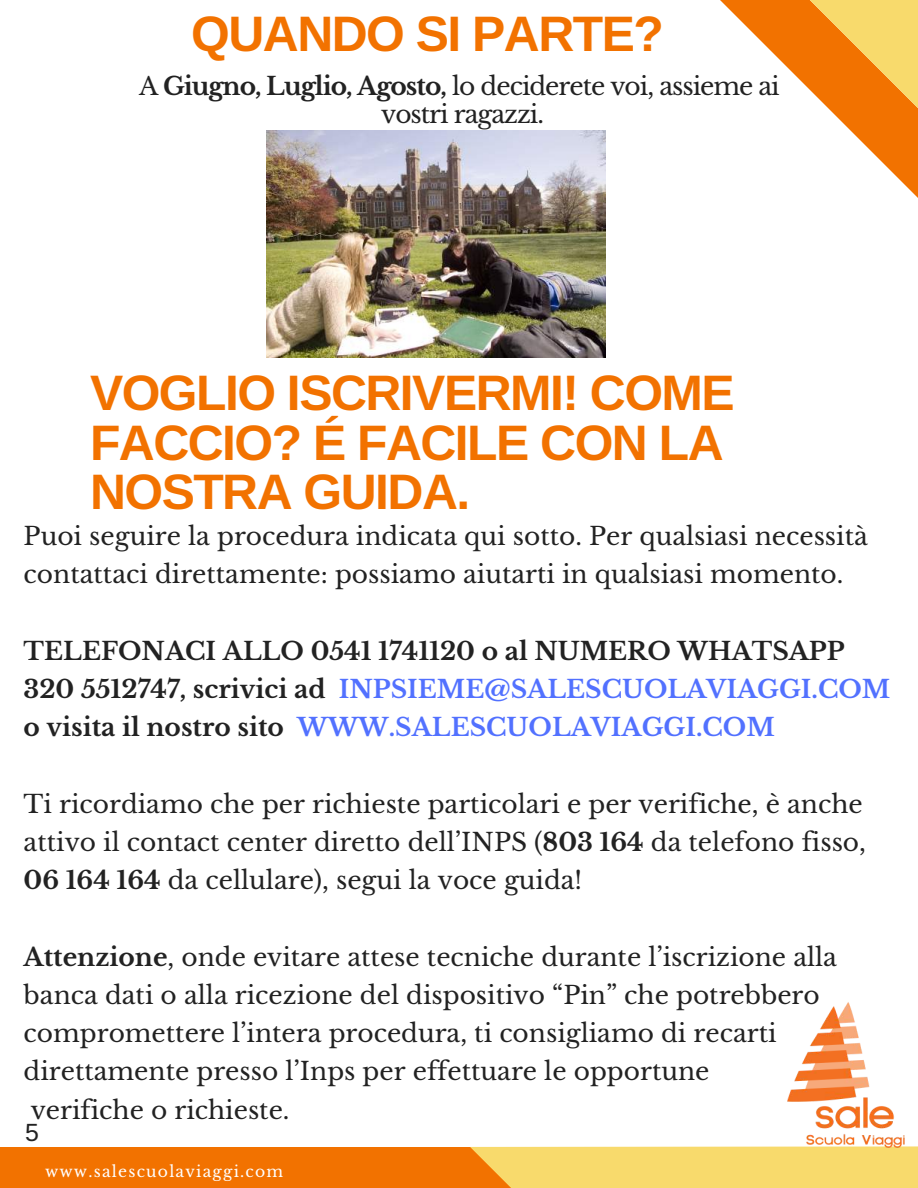
<style>
.page{position:relative;width:918px;height:1188px;background:#fff}
.page>*{position:absolute;margin:0;border:0;box-sizing:border-box;transform-origin:0 0}
.t1{font:700 49.8px/49.5px "Arimo";letter-spacing:-.03em;color:#f27200}
.t2{font:24.9px/38.2px "Libre Baskerville";color:#222}
.t3{font:700 24.9px/38.2px "Libre Baskerville";color:#222}
.t4{font:24.9px/28.2px "Libre Baskerville";letter-spacing:-.04em;color:#222;text-align:center}
.t5{font:24.9px "Arimo";color:#222}
.t6{font:15.6px "Libre Baskerville";letter-spacing:.08em;color:#fff}
.s1{font-weight:700}
.s2{color:#5271ff}
</style>
<div class="page">
<div style="left:0;top:1148px;width:720px;height:40px;background:#f27200"></div>
<div style="left:470px;top:1146px;width:448px;height:42px;background:#f8da6c"></div>
<svg style="left:720px;top:0;width:198px;height:182px"></svg>
<img style="left:780px;top:1002px;width:138px;height:147px">
<img style="left:267px;top:130px;width:338px;height:228px">
<h1 class="t1" style="left:191px;top:9px;width:474px">QUANDO SI PARTE?</h1>
<p class="t4" style="left:139px;top:72px;width:642px">A <span class="s1">Giugno, Luglio, Agosto,</span> lo deciderete voi, assieme ai vostri ragazzi.</p>
<h1 class="t1" style="left:90px;top:368px;width:646px">VOGLIO ISCRIVERMI! COME<br>FACCIO? É FACILE CON LA<br>NOSTRA GUIDA.</h1>
<p class="t2" style="left:24px;top:517px;width:846px">Puoi seguire la procedura indicata qui sotto. Per qualsiasi necessità contattaci direttamente: possiamo aiutarti in qualsiasi momento.</p>
<p class="t3" style="left:24px;top:632px;width:868px">TELEFONACI ALLO 0541 1741120 o al NUMERO WHATSAPP<br>320 5512747, scrivici ad <span class="s2">INPSIEME@SALESCUOLAVIAGGI.COM </span>o visita il nostro sito <span class="s2">WWW.SALESCUOLAVIAGGI.COM</span></p>
<p class="t2" style="left:24px;top:785px;width:844px">Ti ricordiamo che per richieste particolari e per verifiche, è anche attivo il contact center diretto dell’INPS (<span class="s1">803 164</span> da telefono fisso,<br><span class="s1">06 164 164</span> da cellulare), segui la voce guida!</p>
<p class="t2" style="left:24px;top:938px;width:815px"><span class="s1">Attenzione</span>, onde evitare attese tecniche durante l’iscrizione alla banca dati o alla ricezione del dispositivo “Pin” che potrebbero compromettere l’intera procedura, ti consigliamo di recarti direttamente presso l’Inps per effettuare le opportune<br>verifiche o richieste.</p>
<p class="t5" style="left:25px;top:1118px;width:15px">5</p>
<p class="t6" style="left:45px;top:1162px;width:240px">www.salescuolaviaggi.com</p>
</div>
